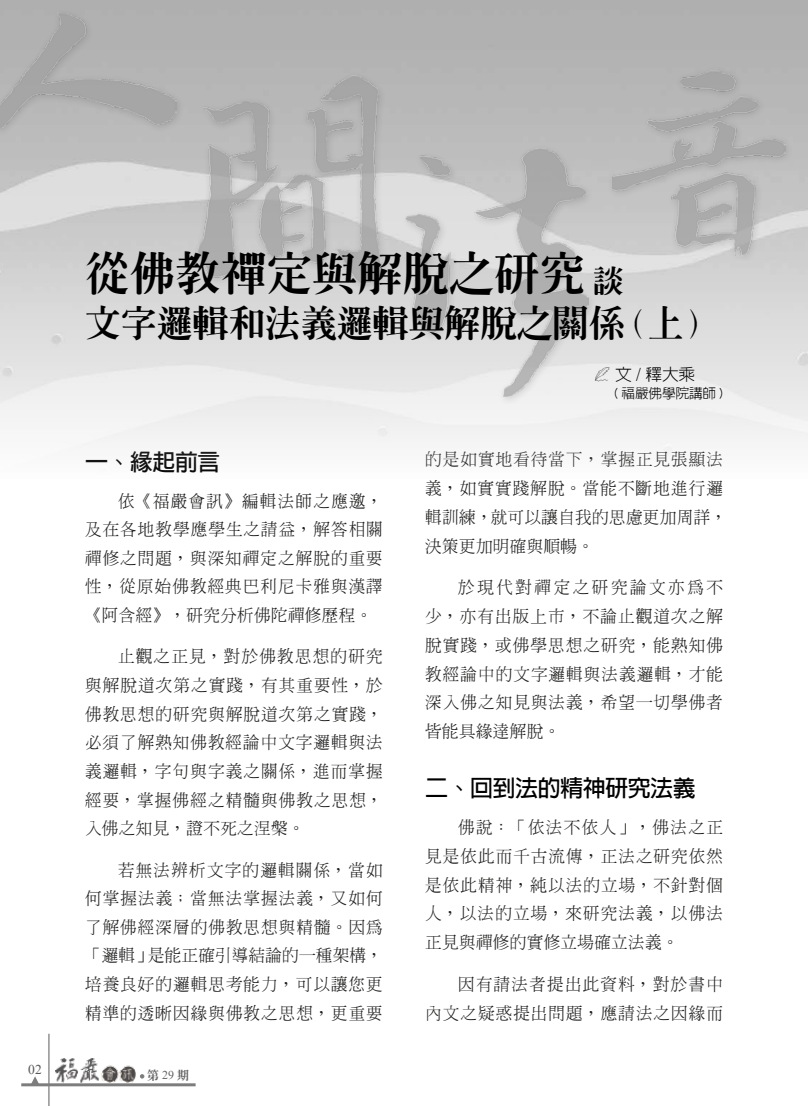
<style>
.page{position:relative;width:808px;height:1106px;background:#fff}
.page>*{position:absolute;margin:0;border:0;box-sizing:border-box;transform-origin:0 0}
.t1{font:45px "ID Ming Extra";letter-spacing:.01em;color:#000}
.t2{font:36px "ID Ming Extra";color:#000}
.t3{font:700 22.5px "ID Hei";color:#000}
.t4{font:300 16.5px/28.7px "ID Ming";letter-spacing:.07em;color:#1f1e1d;text-align:justify}
.t5{font:300 16.5px "ID Hei";color:#000}
.t6{font:300 13.5px "ID Hei";color:#000}
.t7{font:13.5px "Times New Roman";color:#595757}
.t8{font:12px "ID Ming Extra";color:#666464}
.s1{font-size:30px}
.s2{font-family:"Times New Roman"}
</style>
<div class="page">
<hr style="left:48px;top:1033px;width:2px;height:73px;background:#929292">
<hr style="left:21px;top:1083px;width:175px;height:3px;background:#7d7d7d">
<img style="left:56px;top:1058px;width:80px;height:24px">
<svg style="left:140px;top:1074px;width:4px;height:4px"></svg>
<svg style="left:31px;top:1076px;width:8px;height:8px"></svg>
<div style="left:0;top:8px;width:186px;height:130px;background:#b8b8b8"></div>
<img style="left:0;top:13px;width:177px;height:115px">
<div style="left:192px;top:71px;width:199px;height:222px;background:#000;opacity:.2"></div>
<img style="left:198px;top:76px;width:184px;height:207px">
<div style="left:606px;top:65px;width:188px;height:200px;background:#000;opacity:.2"></div>
<img style="left:613px;top:70px;width:172px;height:185px">
<div style="left:400px;top:143px;width:197px;height:264px;background:#000;opacity:.2"></div>
<img style="left:406px;top:148px;width:182px;height:248px">
<svg style="left:595px;top:367px;width:14px;height:14px"></svg>
<h1 class="t1" style="left:85px;top:251px;width:540px">從佛教禪定與解脫之研究<span class="s1">談</span></h1>
<h2 class="t2" style="left:85px;top:305px;width:615px">文字邏輯和法義邏輯與解脫之關係 (上)</h2>
<h3 class="t3" style="left:85px;top:451px;width:136px">一、緣起前言</h3>
<p class="t4" style="left:85px;top:486px;width:299px;text-indent:33px">依《福嚴會訊》編輯法師之應邀，及在各地教學應學生之請益，解答相關禪修之問題，與深知禪定之解脫的重要性，從原始佛教經典巴利尼卡雅與漢譯《阿含經》，研究分析佛陀禪修歷程。</p>
<p class="t4" style="left:85px;top:642px;width:299px;text-indent:33px">止觀之正見，對於佛教思想的研究與解脫道次第之實踐，有其重要性，於佛教思想的研究與解脫道次第之實踐，必須了解熟知佛教經論中文字邏輯與法義邏輯，字句與字義之關係，進而掌握經要，掌握佛經之精髓與佛教之思想，入佛之知見，證不死之涅槃。</p>
<p class="t4" style="left:85px;top:855px;width:299px;text-indent:33px">若無法辨析文字的邏輯關係，當如何掌握法義；當無法掌握法義，又如何了解佛經深層的佛教思想與精髓。因為「邏輯」是能正確引導結論的一種架構，培養良好的邏輯思考能力，可以讓您更精準的透晰因緣與佛教之思想，更重要</p>
<p class="t7" style="left:28px;top:1060px;width:15px">02</p>
<p class="t8" style="left:147px;top:1069px;width:43px">第<span class="s2">29</span>期</p>
<p class="t5" style="left:615px;top:366px;width:81px">文 / 釋大乘</p>
<p class="t6" style="left:615px;top:386px;width:109px">( 福嚴佛學院講師 )</p>
<p class="t4" style="left:425px;top:445px;width:303px;text-align:left">的是如實地看待當下，掌握正見張顯法義，如實實踐解脫。當能不斷地進行邏輯訓練，就可以讓自我的思慮更加周詳，決策更加明確與順暢。</p>
<p class="t4" style="left:425px;top:572px;width:299px;text-indent:33px">於現代對禪定之研究論文亦為不少，亦有出版上市，不論止觀道次之解脫實踐，或佛學思想之研究，能熟知佛教經論中的文字邏輯與法義邏輯，才能深入佛之知見與法義，希望一切學佛者皆能具緣達解脫。</p>
<h3 class="t3" style="left:425px;top:777px;width:271px">二、回到法的精神研究法義</h3>
<p class="t4" style="left:425px;top:812px;width:299px;text-indent:33px">佛說：「依法不依人」，佛法之正見是依此而千古流傳，正法之研究依然是依此精神，純以法的立場，不針對個人，以法的立場，來研究法義，以佛法正見與禪修的實修立場確立法義。</p>
<p class="t4" style="left:425px;top:969px;width:299px;text-align:right">因有請法者提出此資料，對於書中<br>內文之疑惑提出問題，應請法之因緣而</p>
</div>
